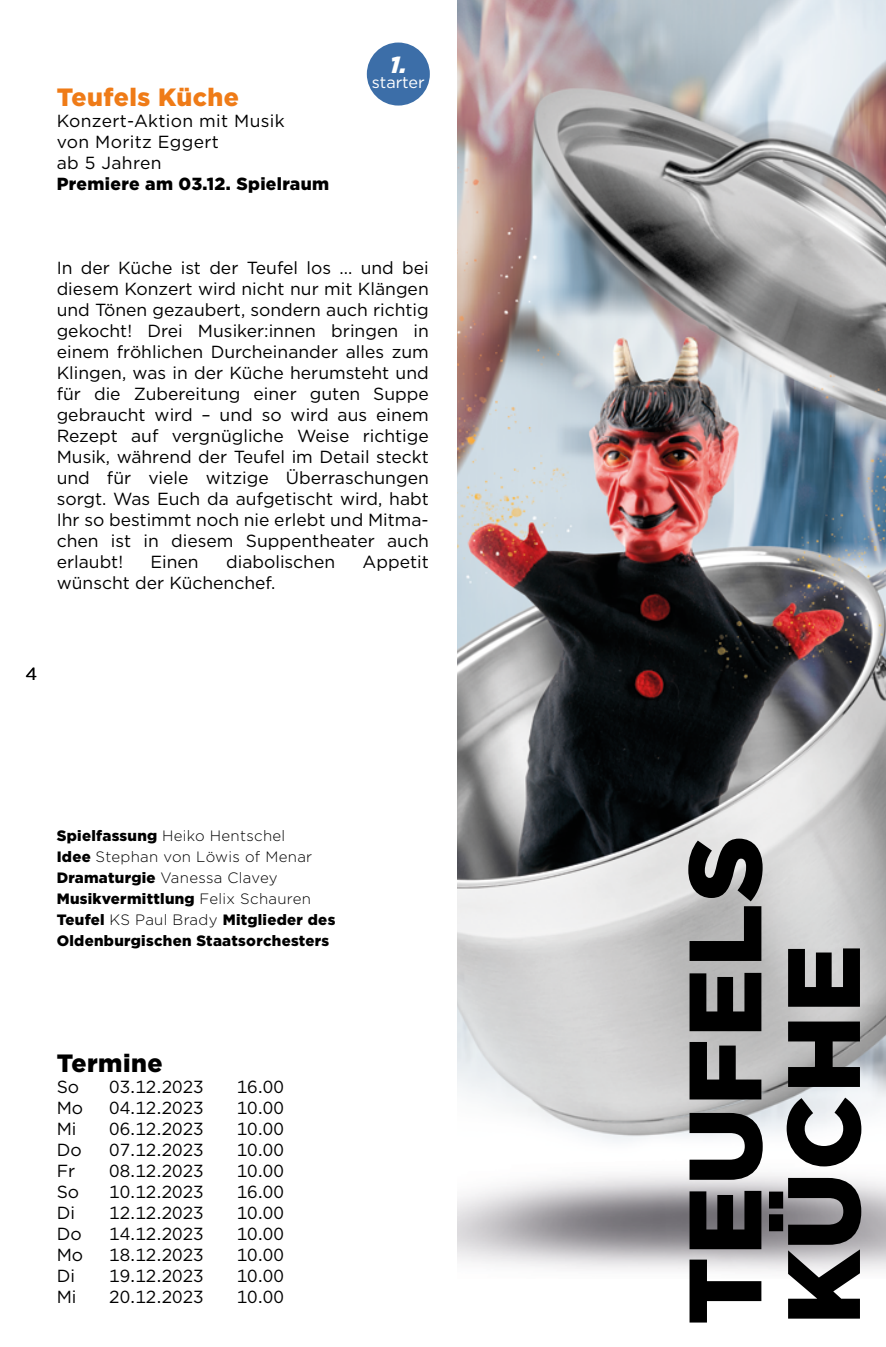
<style>
.page{position:relative;width:886px;height:1347px;background:#fff}
.page>*{position:absolute;margin:0;border:0;box-sizing:border-box;transform-origin:0 0}
.t1{font:900 102.75px/98.5px "Gotham";letter-spacing:.015em;color:#000}
.t2{font:900 25px "Gotham";letter-spacing:.02em;color:#ef7b17}
.t3{font:900 25px "Gotham";letter-spacing:.02em;color:#000}
.t4{font:italic 900 23.25px "Gotham";color:#fff}
.t5{font:17.5px/21px "Gotham";color:#000;text-align:justify}
.t6{font:17.5px/21px "Gotham";letter-spacing:.02em;color:#000}
.t7{font:900 17.5px "Gotham";letter-spacing:.02em;color:#000}
.t8{font:16.25px "Gotham";color:#fff}
.t9{font:900 15px/21px "Gotham";letter-spacing:.02em;color:#000}
.s1{font-weight:300}
</style>
<div class="page">
<img style="left:457px;top:0;width:429px;height:1272px">
<div style="left:367px;top:43px;width:63px;height:63px;background:#3c6ea8;border-radius:50%"></div>
<h2 class="t2" style="left:57px;top:79px;width:184px">Teufels Küche</h2>
<p class="t6" style="left:57px;top:109px;width:230px">Konzert-Aktion mit Musik von Moritz Eggert<br>ab 5 Jahren</p>
<p class="t7" style="left:57px;top:171px;width:274px">Premiere am 03.12. Spielraum</p>
<h3 class="t4" style="left:390px;top:49px;width:19px">1.</h3>
<p class="t8" style="left:372px;top:72px;width:55px">starter</p>
<p class="t5" style="left:57px;top:256px;width:374px">In der Küche ist der Teufel los ... und bei diesem Konzert wird nicht nur mit Klängen und Tönen gezaubert, sondern auch richtig gekocht! Drei Musiker:innen bringen in einem fröhlichen Durcheinander alles zum Klingen, was in der Küche herumsteht und für die Zubereitung einer guten Suppe gebraucht wird – und so wird aus einem Rezept auf vergnügliche Weise richtige Musik, während der Teufel im Detail steckt und für viele witzige Überraschungen sorgt. Was Euch da aufgetischt wird, habt Ihr so bestimmt noch nie erlebt und Mitma&shy;chen ist in diesem Suppentheater auch erlaubt!</p>
<p class="t5" style="left:150px;top:550px;width:50px">Einen</p>
<p class="t5" style="left:226px;top:550px;width:111px">diabolischen</p>
<p class="t5" style="left:363px;top:550px;width:68px">Appetit</p>
<p class="t5" style="left:57px;top:571px;width:220px">wünscht der Küchenchef.</p>
<p class="t5" style="left:25px;top:663px;width:13px">4</p>
<p class="t9" style="left:57px;top:825px;width:280px">Spielfassung <span class="s1">Heiko Hentschel<br></span>Idee <span class="s1">Stephan von Löwis of Menar<br></span>Dramaturgie <span class="s1">Vanessa Clavey<br></span>Musikvermittlung <span class="s1">Felix Schauren<br></span>Teufel <span class="s1">KS Paul Brady</span> Mitglieder des<br>Oldenburgischen Staatsorchesters</p>
<h2 class="t3" style="left:57px;top:1045px;width:107px">Termine</h2>
<p class="t5" style="left:57px;top:1075px;width:24px">So</p>
<p class="t5" style="left:109px;top:1075px;width:96px">03.12.2023</p>
<p class="t5" style="left:237px;top:1075px;width:49px">16.00</p>
<p class="t5" style="left:57px;top:1096px;width:28px">Mo</p>
<p class="t5" style="left:109px;top:1096px;width:96px">04.12.2023</p>
<p class="t5" style="left:237px;top:1096px;width:49px">10.00</p>
<p class="t5" style="left:57px;top:1117px;width:21px">Mi</p>
<p class="t5" style="left:109px;top:1117px;width:96px">06.12.2023</p>
<p class="t5" style="left:237px;top:1117px;width:49px">10.00</p>
<p class="t5" style="left:57px;top:1138px;width:26px">Do</p>
<p class="t5" style="left:109px;top:1138px;width:96px">07.12.2023</p>
<p class="t5" style="left:237px;top:1138px;width:49px">10.00</p>
<p class="t5" style="left:57px;top:1159px;width:20px">Fr</p>
<p class="t5" style="left:109px;top:1159px;width:96px">08.12.2023</p>
<p class="t5" style="left:237px;top:1159px;width:49px">10.00</p>
<p class="t5" style="left:57px;top:1180px;width:24px">So</p>
<p class="t5" style="left:109px;top:1180px;width:96px">10.12.2023</p>
<p class="t5" style="left:237px;top:1180px;width:49px">16.00</p>
<p class="t5" style="left:57px;top:1201px;width:20px">Di</p>
<p class="t5" style="left:109px;top:1201px;width:96px">12.12.2023</p>
<p class="t5" style="left:237px;top:1201px;width:49px">10.00</p>
<p class="t5" style="left:57px;top:1222px;width:26px">Do</p>
<p class="t5" style="left:109px;top:1222px;width:96px">14.12.2023</p>
<p class="t5" style="left:237px;top:1222px;width:49px">10.00</p>
<p class="t5" style="left:57px;top:1243px;width:28px">Mo</p>
<p class="t5" style="left:109px;top:1243px;width:96px">18.12.2023</p>
<p class="t5" style="left:237px;top:1243px;width:49px">10.00</p>
<p class="t5" style="left:57px;top:1264px;width:20px">Di</p>
<p class="t5" style="left:109px;top:1264px;width:96px">19.12.2023</p>
<p class="t5" style="left:237px;top:1264px;width:49px">10.00</p>
<p class="t5" style="left:57px;top:1285px;width:21px">Mi</p>
<p class="t5" style="left:109px;top:1285px;width:96px">20.12.2023</p>
<p class="t5" style="left:237px;top:1285px;width:49px">10.00</p>
<h1 class="t1" style="left:675px;top:1324px;width:491px;rotate:-90deg">TEUFELS<br>KÜCHE</h1>
</div>
